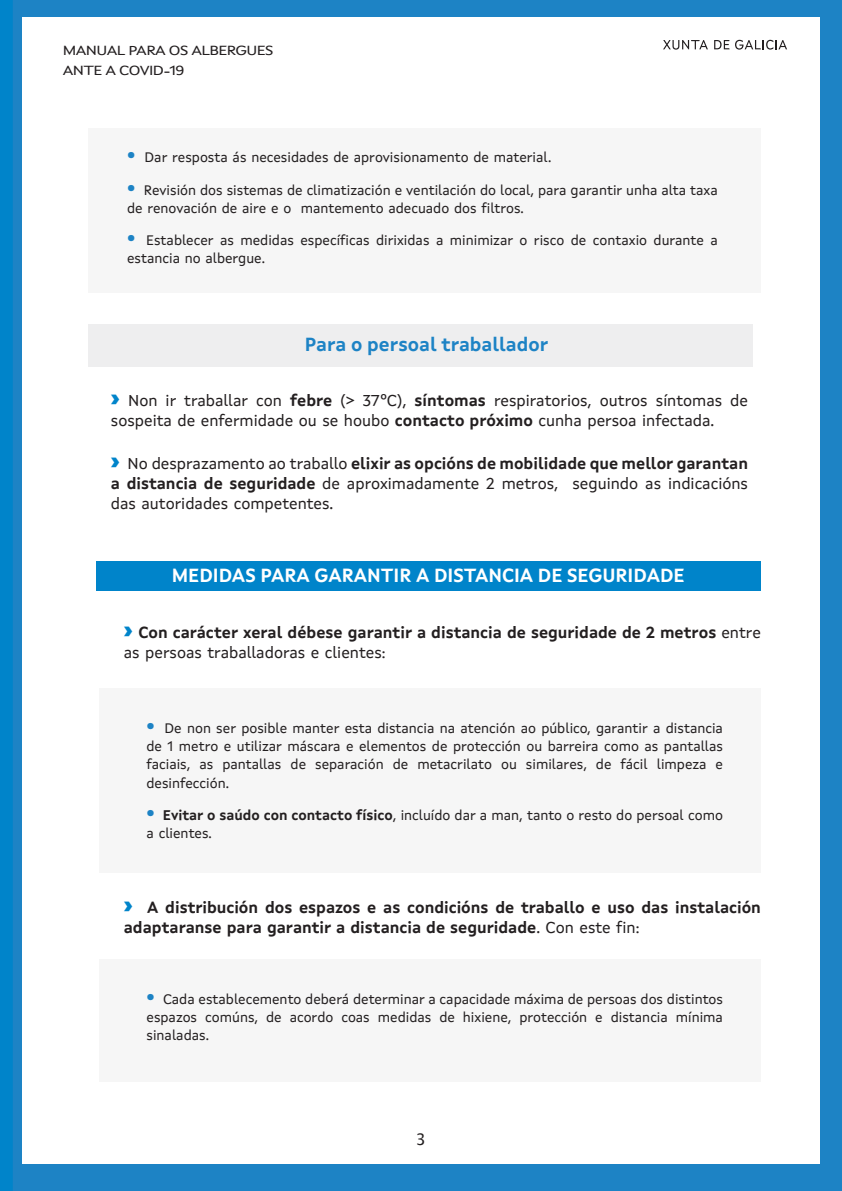
<style>
.page{position:relative;width:842px;height:1191px;background:#fff}
.page>*{position:absolute;margin:0;border:0;box-sizing:border-box;transform-origin:0 0}
.t1{font:700 19px "Xunta Sans";color:#fff}
.t2{font:700 19px "Xunta Sans";color:#1d83c5}
.t3{font:16px/20.2px "Xunta Sans";color:#231f20}
.t4{font:700 16px/20.2px "Xunta Sans";color:#231f20}
.t5{font:16px "Lucida Grande";color:#231f20}
.t6{font:14px/18.2px "Xunta Sans";color:#231f20}
.t7{font:13.4px/20.6px "Xunta Sans";letter-spacing:-.04em;color:#231f20;scale:1.19 1}
.s1{font-family:"Montserrat";font-weight:900;font-size:24px;color:#1d83c5}
.s2{font-family:"Montserrat";font-weight:900;font-size:24px;color:#0084ca}
.s3{font-weight:700}
.s4{font-weight:400}
</style>
<div class="page">
<div style="left:0;top:0;width:841px;height:1191px;background:#1d83c5"></div>
<div style="left:22px;top:17px;width:797px;height:1147px;background:#fff"></div>
<svg style="left:714px;top:40px;width:72px;height:10px"></svg>
<svg style="left:663px;top:40px;width:44px;height:10px"></svg>
<div style="left:0;top:0;width:13px;height:1191px;background:#0084ca"></div>
<div style="left:96px;top:561px;width:664px;height:29px;background:#0084ca"></div>
<div style="left:89px;top:325px;width:664px;height:42px;background:#eeeeef"></div>
<div style="left:99px;top:688px;width:661px;height:185px;background:#f6f6f6"></div>
<div style="left:99px;top:959px;width:661px;height:122px;background:#f6f6f6"></div>
<div style="left:89px;top:129px;width:671px;height:164px;background:#f6f6f6"></div>
<p class="t7" style="left:63px;top:41px;width:178px">MANUAL PARA OS ALBERGUES<br>ANTE A COVID-19</p>
<p class="t6" style="left:127px;top:150px;width:425px"><span class="s1">·</span> Dar resposta ás necesidades de aprovisionamento de material.</p>
<p class="t6" style="left:127px;top:182px;width:592px"><span class="s1">·</span> Revisión dos sistemas de climatización e ventilación do local, para garantir unha alta taxa de renovación de aire e o mantemento adecuado dos filtros.</p>
<p class="t6" style="left:127px;top:232px;width:592px"><span class="s1">·</span> Establecer as medidas específicas dirixidas a minimizar o risco de contaxio durante a estancia no albergue.</p>
<h1 class="t2" style="left:304px;top:336px;width:245px">Para o persoal traballador</h1>
<p class="t3" style="left:111px;top:392px;width:638px"><span class="s2">›</span> Non ir traballar con <span class="s3">febre</span> (&gt; 37ºC), <span class="s3">síntomas</span> respiratorios, outros síntomas de sospeita de enfermidade ou se houbo <span class="s3">contacto próximo</span> cunha persoa infectada.</p>
<p class="t3" style="left:111px;top:454px;width:638px;text-align:justify"><span class="s2">›</span> No desprazamento ao traballo <span class="s3">elixir as opcións de mobilidade que mellor garantan a distancia de seguridade</span> de aproximadamente 2 metros, seguindo as indicacións das autoridades competentes.</p>
<h1 class="t1" style="left:172px;top:568px;width:514px">MEDIDAS PARA GARANTIR A DISTANCIA DE SEGURIDADE</h1>
<p class="t4" style="left:124px;top:623px;width:638px"><span class="s2">›</span> Con carácter xeral débese garantir a distancia de seguridade de 2 metros <span class="s4">entre as persoas traballadoras e clientes:</span></p>
<p class="t6" style="left:146px;top:720px;width:578px;text-align:justify"><span class="s1">·</span> De non ser posible manter esta distancia na atención ao público, garantir a distancia de 1 metro e utilizar máscara e elementos de protección ou barreira como as pantallas faciais, as pantallas de separación de metacrilato ou similares, de fácil limpeza e desinfección.</p>
<p class="t6" style="left:146px;top:807px;width:578px"><span class="s1">·</span> <span class="s3">Evitar o saúdo con contacto físico</span>, incluído dar a man, tanto o resto do persoal como a clientes.</p>
<p class="t4" style="left:124px;top:898px;width:638px"><span class="s2">›</span> A distribución dos espazos e as condicións de traballo e uso das instalación adaptaranse para garantir a distancia de seguridade<span class="s4">. Con este fin:</span></p>
<p class="t6" style="left:146px;top:990px;width:578px;text-align:justify"><span class="s1">·</span> Cada establecemento deberá determinar a capacidade máxima de persoas dos distintos espazos comúns, de acordo coas medidas de hixiene, protección e distancia mínima sinaladas.</p>
<p class="t5" style="left:416px;top:1132px;width:12px">3</p>
</div>
